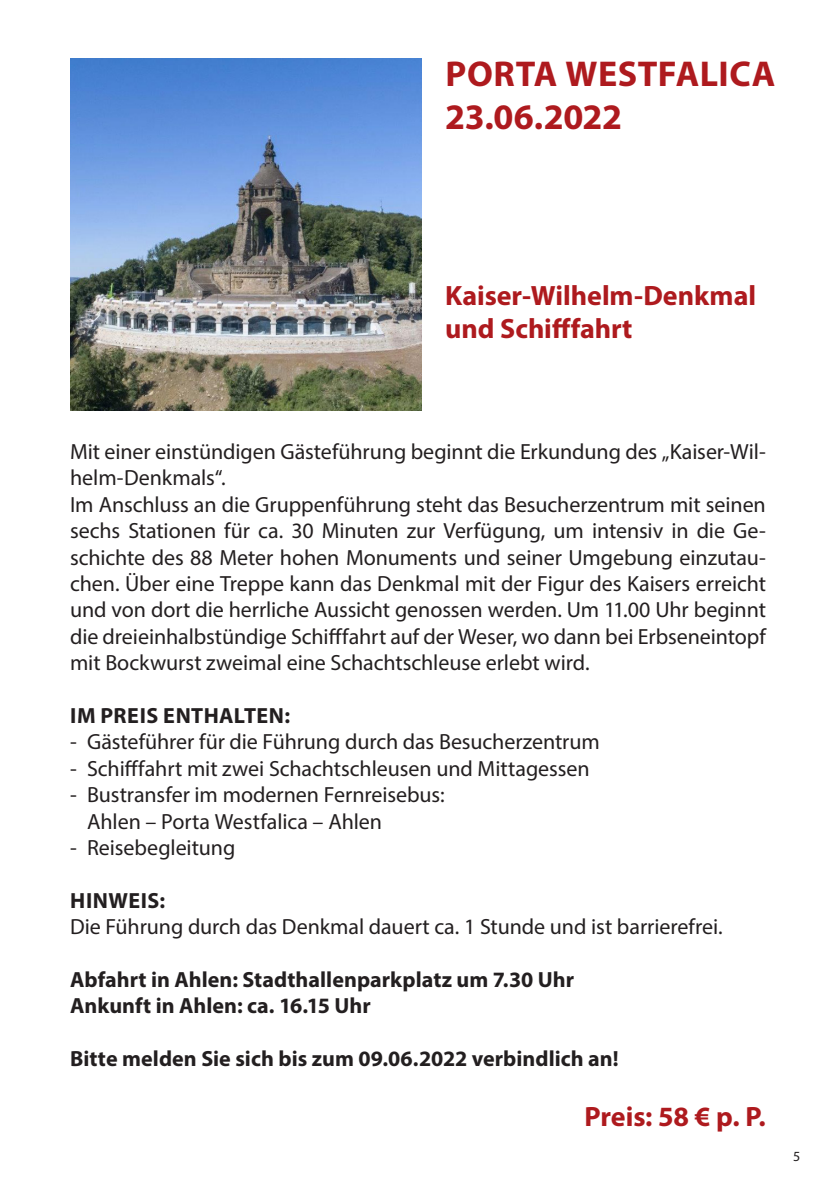
<style>
.page{position:relative;width:840px;height:1191px;background:#fff}
.page>*{position:absolute;margin:0;border:0;box-sizing:border-box;transform-origin:0 0}
.t1{font:700 36px/43.2px "Myriad Pro";letter-spacing:.01em;color:#ae1a1e}
.t2{font:700 28px/33.6px "Myriad Pro";letter-spacing:-.005em;color:#ae1a1e}
.t3{font:22px/26.4px "Myriad Pro";letter-spacing:-.005em;color:#231f20}
.t4{font:700 22px/26.4px "Myriad Pro";letter-spacing:.005em;color:#231f20}
.t5{font:700 22px "Myriad Pro";letter-spacing:.025em;color:#231f20}
.t6{font:14px "Myriad Pro";color:#231f20}
</style>
<div class="page">
<img style="left:70px;top:59px;width:351px;height:351px">
<h1 class="t1" style="left:445px;top:51px;width:331px">PORTA WESTFALICA<br>23.06.2022</h1>
<p class="t2" style="left:445px;top:277px;width:312px">Kaiser-Wilhelm-Denkmal und Schifffahrt</p>
<p class="t3" style="left:70px;top:438px;width:697px">Mit einer einstündigen Gästeführung beginnt die Erkundung des „Kaiser-Wil&shy;helm-Denkmals“.<br>Im Anschluss an die Gruppenführung steht das Besucherzentrum mit seinen sechs Stationen für ca. 30 Minuten zur Verfügung, um intensiv in die Ge&shy;schichte des 88 Meter hohen Monuments und seiner Umgebung einzutau&shy;chen. Über eine Treppe kann das Denkmal mit der Figur des Kaisers erreicht und von dort die herrliche Aussicht genossen werden. Um 11.00 Uhr beginnt die dreieinhalbstündige Schifffahrt auf der Weser, wo dann bei Erbseneintopf mit Bockwurst zweimal eine Schachtschleuse erlebt wird.</p>
<p class="t4" style="left:70px;top:701px;width:221px">IM PREIS ENTHALTEN:</p>
<p class="t3" style="left:70px;top:728px;width:531px">- Gästeführer für die Führung durch das Besucherzentrum</p>
<p class="t3" style="left:70px;top:755px;width:520px">- Schifffahrt mit zwei Schachtschleusen und Mittagessen</p>
<p class="t3" style="left:87px;top:781px;width:359px;text-indent:-17px">- Bustransfer im modernen Fernreisebus:<br>Ahlen – Porta Westfalica – Ahlen</p>
<p class="t3" style="left:70px;top:834px;width:167px">- Reisebegleitung</p>
<p class="t5" style="left:70px;top:886px;width:96px">HINWEIS:</p>
<p class="t3" style="left:70px;top:913px;width:653px">Die Führung durch das Denkmal dauert ca. 1 Stunde und ist barrierefrei.</p>
<p class="t4" style="left:70px;top:965px;width:505px">Abfahrt in Ahlen: Stadthallenparkplatz um 7.30 Uhr<br>Ankunft in Ahlen: ca. 16.15 Uhr</p>
<p class="t4" style="left:70px;top:1045px;width:550px">Bitte melden Sie sich bis zum 09.06.2022 verbindlich an!</p>
<p class="t2" style="left:584px;top:1099px;width:183px">Preis: 58 € p. P.</p>
<p class="t6" style="left:792px;top:1147px;width:9px">5</p>
</div>
